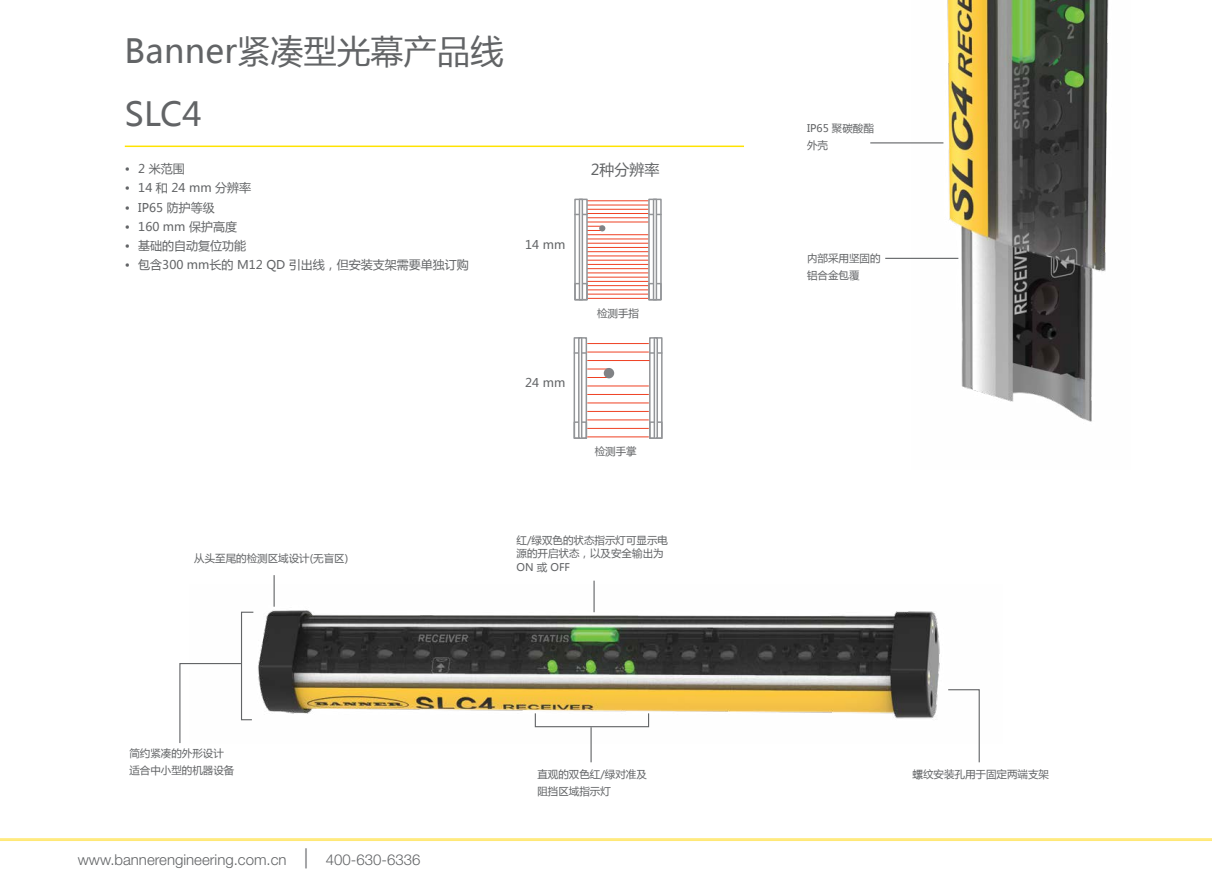
<style>
.page{position:relative;width:1212px;height:893px;background:#fff}
.page>*{position:absolute;margin:0;border:0;box-sizing:border-box;transform-origin:0 0}
.t1{font:33px "Microsoft Ya Hei";letter-spacing:.01em;color:#626466}
.t2{font:300 15px "Helvetica Neue LT Pro";color:#626466}
.t3{font:15px "Microsoft Ya Hei";color:#626466}
.t4{font:12px "Microsoft Ya Hei";color:#626466}
.t5{font:10.5px/16.8px "Microsoft Ya Hei";color:#626466}
.s1{font-weight:100;font-stretch:expanded;font-size:27px}
</style>
<div class="page">
<hr style="left:0;top:838px;width:1212px;height:3px;background:#ffd600">
<img style="left:912px;top:0;width:197px;height:422px">
<img style="left:258px;top:584px;width:682px;height:144px">
<hr style="left:870px;top:142px;width:73px;height:1px;background:#626466">
<hr style="left:885px;top:258px;width:73px;height:1px;background:#626466">
<svg style="left:948px;top:689px;width:32px;height:74px"></svg>
<hr style="left:587px;top:201px;width:61px;height:1px;background:#ef4123">
<hr style="left:587px;top:205px;width:61px;height:1px;background:#ef4123">
<hr style="left:587px;top:209px;width:61px;height:1px;background:#ef4123">
<hr style="left:587px;top:213px;width:61px;height:1px;background:#ef4123">
<hr style="left:587px;top:217px;width:61px;height:1px;background:#ef4123">
<hr style="left:587px;top:222px;width:61px;height:1px;background:#ef4123">
<hr style="left:587px;top:234px;width:61px;height:1px;background:#ef4123">
<hr style="left:587px;top:239px;width:61px;height:1px;background:#ef4123">
<hr style="left:587px;top:243px;width:61px;height:1px;background:#ef4123">
<hr style="left:587px;top:247px;width:61px;height:1px;background:#ef4123">
<hr style="left:587px;top:251px;width:61px;height:1px;background:#ef4123">
<hr style="left:587px;top:256px;width:61px;height:1px;background:#ef4123">
<hr style="left:587px;top:260px;width:61px;height:1px;background:#ef4123">
<hr style="left:587px;top:264px;width:61px;height:1px;background:#ef4123">
<hr style="left:587px;top:268px;width:61px;height:1px;background:#ef4123">
<hr style="left:587px;top:273px;width:61px;height:1px;background:#ef4123">
<hr style="left:587px;top:277px;width:61px;height:1px;background:#ef4123">
<hr style="left:587px;top:281px;width:61px;height:1px;background:#ef4123">
<hr style="left:587px;top:285px;width:61px;height:1px;background:#ef4123">
<hr style="left:587px;top:290px;width:61px;height:1px;background:#ef4123">
<hr style="left:587px;top:294px;width:61px;height:1px;background:#ef4123">
<hr style="left:587px;top:298px;width:61px;height:1px;background:#ef4123">
<div style="left:648px;top:199px;width:14px;height:101px;border:2px solid #939598"></div>
<div style="left:648px;top:283px;width:14px;height:17px;border:2px solid #939598"></div>
<div style="left:574px;top:199px;width:14px;height:101px;border:2px solid #939598"></div>
<div style="left:574px;top:283px;width:14px;height:17px;border:2px solid #939598"></div>
<div style="left:579px;top:199px;width:4px;height:101px;border:2px solid #939598"></div>
<div style="left:653px;top:199px;width:4px;height:101px;border:2px solid #939598"></div>
<svg style="left:587px;top:225px;width:18px;height:6px"></svg>
<hr style="left:593px;top:581px;width:2px;height:31px;background:#626466">
<hr style="left:274px;top:575px;width:1px;height:32px;background:#626466">
<hr style="left:590px;top:727px;width:2px;height:35px;background:#626466">
<div style="left:535px;top:713px;width:114px;height:14px;border:1px solid #626466"></div>
<hr style="left:125px;top:146px;width:619px;height:1px;background:#ffe300">
<div style="left:649px;top:337px;width:13px;height:102px;border:2px solid #939598"></div>
<div style="left:649px;top:421px;width:13px;height:18px;border:2px solid #939598"></div>
<svg style="left:650px;top:352px;width:12px;height:2px"></svg>
<div style="left:573px;top:337px;width:14px;height:102px;border:2px solid #939598"></div>
<div style="left:573px;top:421px;width:14px;height:18px;border:2px solid #939598"></div>
<svg style="left:574px;top:352px;width:12px;height:2px"></svg>
<div style="left:578px;top:337px;width:4px;height:102px;border:2px solid #939598"></div>
<div style="left:654px;top:337px;width:4px;height:102px;border:2px solid #939598"></div>
<hr style="left:587px;top:343px;width:62px;height:1px;background:#ef4123">
<hr style="left:587px;top:352px;width:62px;height:1px;background:#ef4123">
<hr style="left:587px;top:360px;width:62px;height:1px;background:#ef4123">
<svg style="left:587px;top:369px;width:18px;height:1px"></svg>
<svg style="left:587px;top:377px;width:20px;height:1px"></svg>
<hr style="left:587px;top:386px;width:62px;height:1px;background:#ef4123">
<hr style="left:587px;top:394px;width:62px;height:1px;background:#ef4123">
<hr style="left:587px;top:403px;width:62px;height:1px;background:#ef4123">
<hr style="left:587px;top:411px;width:62px;height:1px;background:#ef4123">
<hr style="left:587px;top:420px;width:62px;height:1px;background:#ef4123">
<hr style="left:587px;top:428px;width:62px;height:1px;background:#ef4123">
<hr style="left:587px;top:437px;width:62px;height:1px;background:#ef4123">
<div style="left:604px;top:368px;width:10px;height:10px;background:#808285;border-radius:50%"></div>
<svg style="left:179px;top:611px;width:75px;height:132px"></svg>
<h1 class="t1" style="left:125px;top:29px;width:380px">Banner紧凑型光幕产品线</h1>
<h1 class="t1" style="left:125px;top:92px;width:79px">SLC4</h1>
<p class="t4" style="left:125px;top:161px;width:62px">• 2 米范围</p>
<p class="t4" style="left:125px;top:180px;width:128px">• 14 和 24 mm 分辨率</p>
<p class="t4" style="left:125px;top:199px;width:91px">• IP65 防护等级</p>
<p class="t4" style="left:125px;top:218px;width:114px">• 160 mm 保护高度</p>
<p class="t4" style="left:125px;top:238px;width:123px">• 基础的自动复位功能</p>
<p class="t4" style="left:125px;top:257px;width:346px">• 包含300 mm长的 M12 QD 引出线，但安装支架需要单独订购</p>
<p class="t4" style="left:525px;top:236px;width:42px">14 mm</p>
<p class="t4" style="left:525px;top:374px;width:42px">24 mm</p>
<h2 class="t3" style="left:591px;top:160px;width:70px">2种分辨率</h2>
<p class="t5" style="left:597px;top:304px;width:43px">检测手指</p>
<p class="t5" style="left:595px;top:443px;width:43px">检测手掌</p>
<p class="t5" style="left:194px;top:549px;width:156px">从头至尾的检测区域设计(无盲区)</p>
<p class="t5" style="left:517px;top:533px;width:153px;line-height:13.5px">红/绿双色的状态指示灯可显示电源的开启状态，以及安全输出为<br>ON 或 OFF</p>
<p class="t5" style="left:129px;top:744px;width:106px">简约紧凑的外形设计适合中小型的机器设备</p>
<h2 class="t2" style="left:78px;top:850px;width:344px">www.bannerengineering.com.cn <span class="s1">|</span> 400-630-6336</h2>
<p class="t5" style="left:537px;top:765px;width:111px">直观的双色红/绿对准及阻挡区域指示灯</p>
<p class="t5" style="left:807px;top:119px;width:68px">IP65 聚碳酸酯外壳</p>
<p class="t5" style="left:807px;top:249px;width:75px">内部采用坚固的铝合金包覆</p>
<p class="t5" style="left:912px;top:765px;width:138px">螺纹安装孔用于固定两端支架</p>
</div>
